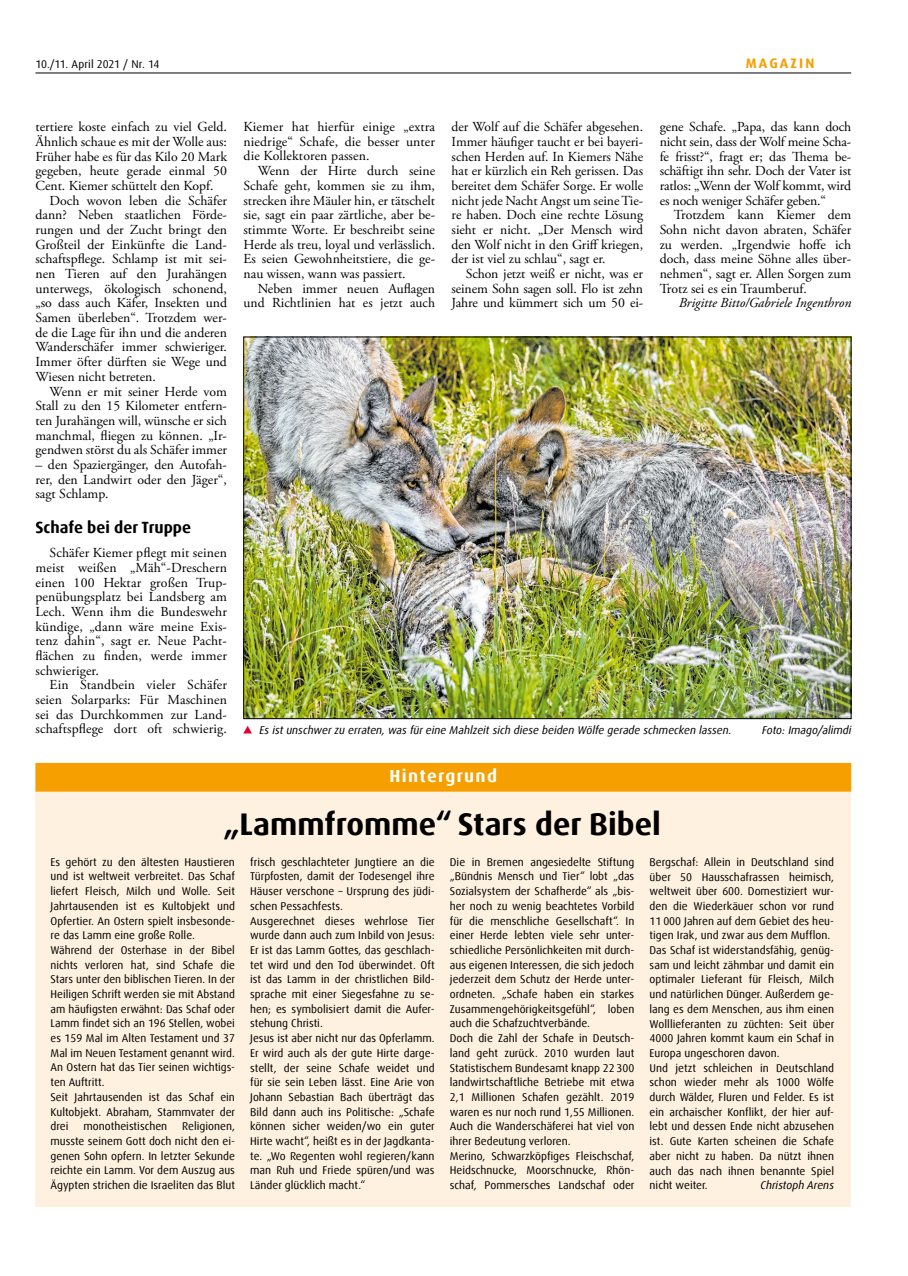
<style>
.page{position:relative;width:908px;height:1276px;background:#fff}
.page>*{position:absolute;margin:0;border:0;box-sizing:border-box;transform-origin:0 0}
.t1{font:700 31.25px "Dax Offc Pro";color:#000}
.t2{font:700 17.5px "Dax Offc Pro";letter-spacing:.075em;color:#fff}
.t3{font:700 16.25px "Dax Offc Pro";color:#000}
.t4{font:13.75px/14.6px "Adobe Garamond Pro";color:#000;text-align:justify}
.t5{font:italic 13.75px "Adobe Garamond Pro";color:#000}
.t6{font:700 13.75px "Dax Offc Pro";letter-spacing:.15em;color:#f5a000}
.t7{font:11.25px/14.8px "Dax Offc Pro";color:#000}
.t8{font:italic 11.25px "Dax Offc Pro";color:#000}
</style>
<div class="page">
<hr style="left:35px;top:73px;width:815px;height:1px;background:#000">
<img style="left:245px;top:339px;width:603px;height:378px">
<div style="left:35px;top:763px;width:815px;height:443px;background:#fff1df"></div>
<div style="left:35px;top:763px;width:815px;height:28px;background:#f5a000"></div>
<svg style="left:243px;top:726px;width:9px;height:7px"></svg>
<p class="t7" style="left:35px;top:56px;width:125px">10./11. April 2021 / Nr. 14</p>
<p class="t6" style="left:745px;top:54px;width:70px">MAGAZIN</p>
<p class="t4" style="left:35px;top:120px;width:193px">tertiere koste einfach zu viel Geld.</p>
<p class="t4" style="left:35px;top:135px;width:193px">Ähnlich schaue es mit der Wolle aus:</p>
<p class="t4" style="left:35px;top:149px;width:193px">Früher habe es für das Kilo 20 Mark</p>
<p class="t4" style="left:35px;top:164px;width:193px">gegeben, heute gerade einmal 50</p>
<p class="t4" style="left:35px;top:179px;width:179px">Cent. Kiemer schüttelt den Kopf.</p>
<p class="t4" style="left:50px;top:193px;width:179px">Doch wovon leben die Schäfer</p>
<p class="t4" style="left:35px;top:208px;width:193px">dann? Neben staatlichen Förde-</p>
<p class="t4" style="left:35px;top:223px;width:193px">rungen und der Zucht bringt den</p>
<p class="t4" style="left:35px;top:237px;width:193px">Großteil der Einkünfte die Land-</p>
<p class="t4" style="left:35px;top:252px;width:193px">schaftspflege. Schlamp ist mit sei-</p>
<p class="t4" style="left:35px;top:267px;width:193px">nen Tieren auf den Jurahängen</p>
<p class="t4" style="left:35px;top:281px;width:193px">unterwegs, ökologisch schonend,</p>
<p class="t4" style="left:35px;top:296px;width:193px">„so dass auch Käfer, Insekten und</p>
<p class="t4" style="left:35px;top:311px;width:193px">Samen überleben“. Trotzdem wer-</p>
<p class="t4" style="left:35px;top:326px;width:193px">de die Lage für ihn und die anderen</p>
<p class="t4" style="left:35px;top:340px;width:193px">Wanderschäfer immer schwieriger.</p>
<p class="t4" style="left:35px;top:355px;width:193px">Immer öfter dürften sie Wege und</p>
<p class="t4" style="left:35px;top:370px;width:122px">Wiesen nicht betreten.</p>
<p class="t4" style="left:50px;top:384px;width:179px">Wenn er mit seiner Herde vom</p>
<p class="t4" style="left:35px;top:399px;width:193px">Stall zu den 15 Kilometer entfern-</p>
<p class="t4" style="left:35px;top:414px;width:193px">ten Jurahängen will, wünsche er sich</p>
<p class="t4" style="left:35px;top:428px;width:193px">manchmal, fliegen zu können. „Ir-</p>
<p class="t4" style="left:35px;top:443px;width:193px">gendwen störst du als Schäfer immer</p>
<p class="t4" style="left:35px;top:458px;width:193px">– den Spaziergänger, den Autofah&shy;rer, den Landwirt oder den Jäger“, sagt Schlamp.</p>
<h3 class="t3" style="left:35px;top:517px;width:157px">Schafe bei der Truppe</h3>
<p class="t4" style="left:35px;top:546px;width:193px;text-indent:14px">Schäfer Kiemer pflegt mit seinen meist weißen „Mäh“-Dreschern einen 100 Hektar großen Trup&shy;penübungsplatz bei Landsberg am Lech. Wenn ihm die Bundeswehr kündige, „dann wäre meine Exis&shy;tenz dahin“, sagt er. Neue Pacht&shy;flächen zu finden, werde immer schwieriger.</p>
<p class="t4" style="left:35px;top:678px;width:193px;text-indent:14px">Ein Standbein vieler Schäfer seien Solarparks: Für Maschinen sei das Durchkommen zur Land&shy;schaftspflege dort oft schwierig.</p>
<p class="t4" style="left:243px;top:120px;width:193px">Kiemer hat hierfür einige „extra niedrige“ Schafe, die besser unter die Kollektoren passen.</p>
<p class="t4" style="left:243px;top:164px;width:193px;text-indent:14px">Wenn der Hirte durch seine Schafe geht, kommen sie zu ihm, strecken ihre Mäuler hin, er tätschelt sie, sagt ein paar zärtliche, aber be&shy;stimmte Worte. Er beschreibt seine Herde als treu, loyal und verlässlich.<br>Es seien Gewohnheitstiere, die ge&shy;nau wissen, wann was passiert.</p>
<p class="t4" style="left:243px;top:281px;width:193px;text-align:right">Neben immer neuen Auflagen und Richtlinien hat es jetzt auch</p>
<p class="t4" style="left:451px;top:120px;width:193px">der Wolf auf die Schäfer abgesehen.<br>Immer häufiger taucht er bei bayeri&shy;schen Herden auf. In Kiemers Nähe hat er kürzlich ein Reh gerissen. Das bereitet dem Schäfer Sorge. Er wolle nicht jede Nacht Angst um seine Tie&shy;re haben. Doch eine rechte Lösung sieht er nicht. „Der Mensch wird den Wolf nicht in den Griff kriegen, der ist viel zu schlau“, sagt er.</p>
<p class="t4" style="left:451px;top:267px;width:193px;text-indent:14px">Schon jetzt weiß er nicht, was er seinem Sohn sagen soll. Flo ist zehn Jahre und kümmert sich um 50 ei-</p>
<p class="t4" style="left:659px;top:120px;width:193px">gene Schafe. „Papa, das kann doch nicht sein, dass der Wolf meine Scha&shy;fe frisst?“, fragt er; das Thema be&shy;schäftigt ihn sehr. Doch der Vater ist ratlos: „Wenn der Wolf kommt, wird es noch weniger Schäfer geben.“</p>
<p class="t4" style="left:659px;top:208px;width:193px;text-indent:14px">Trotzdem kann Kiemer dem Sohn nicht davon abraten, Schäfer zu werden. „Irgendwie hoffe ich doch, dass meine Söhne alles über&shy;nehmen“, sagt er. Allen Sorgen zum Trotz sei es ein Traumberuf.</p>
<p class="t5" style="left:678px;top:295px;width:174px">Brigitte Bitto/Gabriele Ingenthron</p>
<p class="t8" style="left:259px;top:722px;width:473px">Es ist unschwer zu erraten, was für eine Mahlzeit sich diese beiden Wölfe gerade schmecken lassen.</p>
<p class="t8" style="left:761px;top:722px;width:91px">Foto: Imago/alimdi</p>
<h2 class="t2" style="left:389px;top:765px;width:109px">Hintergrund</h2>
<h1 class="t1" style="left:223px;top:803px;width:439px">„Lammfromme“ Stars der Bibel</h1>
<p class="t7" style="left:449px;top:854px;width:186px">Die in Bremen angesiedelte Stiftung „Bündnis Mensch und Tier“ lobt „das Sozialsystem der Schafherde“ als „bis&shy;her noch zu wenig beachtetes Vorbild für die menschliche Gesellschaft“. In einer Herde lebten viele sehr unter&shy;schiedliche Persönlichkeiten mit durch&shy;aus eigenen Interessen, die sich jedoch jederzeit dem Schutz der Herde unter&shy;ordneten. „Schafe haben ein starkes Zusammengehörigkeitsgefühl“, loben auch die Schafzuchtverbände.<br>Doch die Zahl der Schafe in Deutsch&shy;land geht zurück. 2010 wurden laut Statistischem Bundesamt knapp 22 300 landwirtschaftliche Betriebe mit etwa 2,1 Millionen Schafen gezählt. 2019 waren es nur noch rund 1,55 Millionen.<br>Auch die Wanderschäferei hat viel von ihrer Bedeutung verloren.<br>Merino, Schwarzköpfiges Fleischschaf, Heidschnucke, Moorschnucke, Rhön&shy;schaf, Pommersches Landschaf oder</p>
<p class="t7" style="left:649px;top:854px;width:186px">Bergschaf: Allein in Deutschland sind über 50 Hausschafrassen heimisch, weltweit über 600. Domestiziert wur&shy;den die Wiederkäuer schon vor rund 11 000 Jahren auf dem Gebiet des heu&shy;tigen Irak, und zwar aus dem Mufflon.<br>Das Schaf ist widerstandsfähig, genüg&shy;sam und leicht zähmbar und damit ein optimaler Lieferant für Fleisch, Milch und natürlichen Dünger. Außerdem ge&shy;lang es dem Menschen, aus ihm einen Wolllieferanten zu züchten: Seit über 4000 Jahren kommt kaum ein Schaf in Europa ungeschoren davon.<br>Und jetzt schleichen in Deutschland schon wieder mehr als 1000 Wölfe durch Wälder, Fluren und Felder. Es ist ein archaischer Konflikt, der hier auf&shy;lebt und dessen Ende nicht abzusehen ist. Gute Karten scheinen die Schafe aber nicht zu haben. Da nützt ihnen auch das nach ihnen benannte Spiel nicht weiter.</p>
<p class="t7" style="left:50px;top:854px;width:186px">Es gehört zu den ältesten Haustieren und ist weltweit verbreitet. Das Schaf liefert Fleisch, Milch und Wolle. Seit Jahrtausenden ist es Kultobjekt und Opfertier. An Ostern spielt insbesonde&shy;re das Lamm eine große Rolle.<br>Während der Osterhase in der Bibel nichts verloren hat, sind Schafe die Stars unter den biblischen Tieren. In der Heiligen Schrift werden sie mit Abstand am häufigsten erwähnt: Das Schaf oder Lamm findet sich an 196 Stellen, wobei es 159 Mal im Alten Testament und 37<br>Mal im Neuen Testament genannt wird.<br>An Ostern hat das Tier seinen wichtigs&shy;ten Auftritt.<br>Seit Jahrtausenden ist das Schaf ein Kultobjekt. Abraham, Stammvater der drei</p>
<p class="t7" style="left:250px;top:854px;width:186px">frisch geschlachteter Jungtiere an die Türpfosten, damit der Todesengel ihre Häuser verschone – Ursprung des jüdi&shy;schen Pessachfests.<br>Ausgerechnet dieses wehrlose Tier wurde dann auch zum Inbild von Jesus:<br>Er ist das Lamm Gottes, das geschlach&shy;tet wird und den Tod überwindet. Oft ist das Lamm in der christlichen Bild&shy;sprache mit einer Siegesfahne zu se&shy;hen; es symbolisiert damit die Aufer&shy;stehung Christi.<br>Jesus ist aber nicht nur das Opferlamm.<br>Er wird auch als der gute Hirte darge&shy;stellt, der seine Schafe weidet und für sie sein Leben lässt. Eine Arie von Johann Sebastian Bach überträgt das Bild dann auch ins Politische: „Schafe können sicher weiden/wo ein guter Hirte wacht“, heißt es in der Jagdkanta&shy;te. „Wo Regenten wohl regieren/kann man Ruh und Friede spüren/und was Länder glücklich macht.“</p>
<p class="t7" style="left:50px;top:1119px;width:186px;text-align:justify;text-indent:132px">Religionen, musste seinem Gott doch nicht den ei&shy;genen Sohn opfern. In letzter Sekunde reichte ein Lamm. Vor dem Auszug aus Ägypten strichen die Israeliten das Blut</p>
<p class="t7" style="left:83px;top:1119px;width:85px">monotheistischen</p>
<p class="t8" style="left:760px;top:1178px;width:75px">Christoph Arens</p>
</div>
